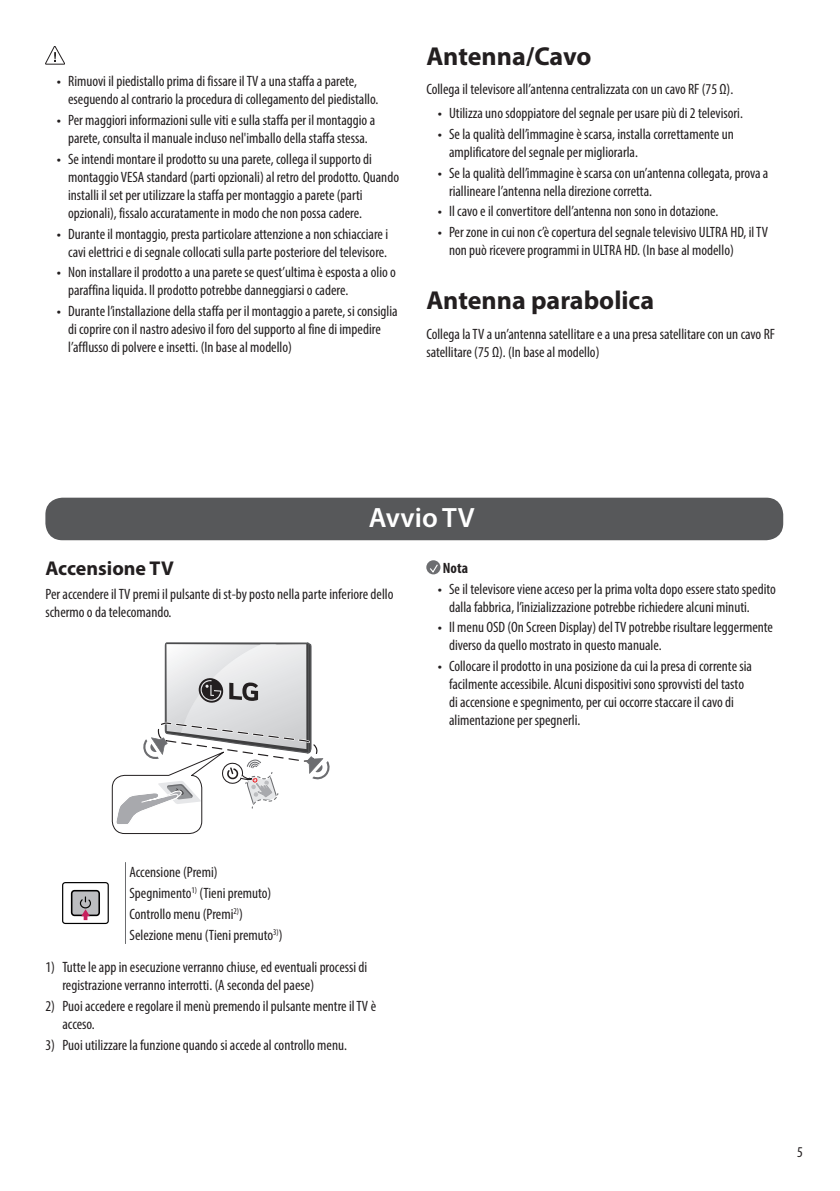
<style>
.page{position:relative;width:840px;height:1191px;background:#fff}
.page>*{position:absolute;margin:0;border:0;box-sizing:border-box;transform-origin:0 0}
.t1{font:600 28px "Myriad Pro";color:#fff}
.Title2{font:700 26px "Myriad Pro";color:#231f20}
.t2{font:700 20px "Myriad Pro";color:#231f20}
.Body{font:condensed 15px/18px "Myriad Pro";color:#231f20}
.t3{font:700 condensed 15px "Myriad Pro";color:#231f20}
.s1{font-family:"LG Smart";font-stretch:normal}
</style>
<div class="page">
<svg style="left:45px;top:46px;width:20px;height:18px"></svg>
<div style="left:45px;top:497px;width:737px;height:43px;background:#57585a;border-radius:17px"></div>
<svg style="left:111px;top:642px;width:218px;height:192px"></svg>
<hr style="left:125px;top:862px;width:1px;height:82px;background:#6c6d70">
<div style="left:62px;top:882px;width:47px;height:42px;border:1px solid #000;border-radius:3px"></div>
<div style="left:72px;top:890px;width:27px;height:25px;background:#bcbdc0;border-radius:3px"></div>
<div style="left:71px;top:890px;width:29px;height:26px;border:2px solid #000;border-radius:3px"></div>
<svg style="left:79px;top:896px;width:13px;height:24px"></svg>
<div style="left:426px;top:560px;width:14px;height:14px;background:#6c6d70;border-radius:50%"></div>
<svg style="left:428px;top:564px;width:10px;height:10px"></svg>
<p class="Body" style="left:68px;top:72px;width:311px;text-indent:-11px"><span class="s1">•</span> Rimuovi il piedistallo prima di fissare il TV a una staffa a parete, eseguendo al contrario la procedura di collegamento del piedistallo.</p>
<p class="Body" style="left:57px;top:111px;width:320px;text-align:center"><span class="s1">•</span> Per maggiori informazioni sulle viti e sulla staffa per il montaggio a parete, consulta il manuale incluso nel'imballo della staffa stessa.</p>
<p class="Body" style="left:68px;top:150px;width:332px;text-indent:-11px"><span class="s1">•</span> Se intendi montare il prodotto su una parete, collega il supporto di montaggio VESA standard (parti opzionali) al retro del prodotto. Quando installi il set per utilizzare la staffa per montaggio a parete (parti opzionali), fissalo accuratamente in modo che non possa cadere.</p>
<p class="Body" style="left:57px;top:224px;width:332px;text-align:right"><span class="s1">•</span> Durante il montaggio, presta particolare attenzione a non schiacciare i cavi elettrici e di segnale collocati sulla parte posteriore del televisore.</p>
<p class="Body" style="left:68px;top:263px;width:329px;text-indent:-11px"><span class="s1">•</span> Non installare il prodotto a una parete se quest’ultima è esposta a olio o paraffina liquida. Il prodotto potrebbe danneggiarsi o cadere.</p>
<p class="Body" style="left:68px;top:302px;width:331px;text-indent:-11px"><span class="s1">•</span> Durante l’installazione della staffa per il montaggio a parete, si consiglia di coprire con il nastro adesivo il foro del supporto al fine di impedire l’afflusso di polvere e insetti. (In base al modello)</p>
<p class="Title2" style="left:426px;top:39px;width:166px">Antenna/Cavo</p>
<p class="Body" style="left:426px;top:80px;width:308px">Collega il televisore all’antenna centralizzata con un cavo RF (75 Ω).</p>
<p class="Body" style="left:437px;top:104px;width:306px"><span class="s1">•</span> Utilizza uno sdoppiatore del segnale per usare più di 2 televisori.</p>
<p class="Body" style="left:449px;top:125px;width:286px;text-indent:-11px"><span class="s1">•</span> Se la qualità dell’immagine è scarsa, installa correttamente un amplificatore del segnale per migliorarla.</p>
<p class="Body" style="left:449px;top:163px;width:321px;text-indent:-11px"><span class="s1">•</span> Se la qualità dell’immagine è scarsa con un’antenna collegata, prova a riallineare l’antenna nella direzione corretta.</p>
<p class="Body" style="left:437px;top:202px;width:282px"><span class="s1">•</span> Il cavo e il convertitore dell’antenna non sono in dotazione.</p>
<p class="Body" style="left:449px;top:223px;width:320px;text-indent:-11px"><span class="s1">•</span> Per zone in cui non c’è copertura del segnale televisivo ULTRA HD, il TV non può ricevere programmi in ULTRA HD. (In base al modello)</p>
<p class="Title2" style="left:426px;top:283px;width:229px">Antenna parabolica</p>
<p class="Body" style="left:426px;top:324px;width:350px">Collega la TV a un’antenna satellitare e a una presa satellitare con un cavo RF satellitare (75 Ω). (In base al modello)</p>
<p class="t1" style="left:368px;top:500px;width:107px">Avvio TV</p>
<p class="t2" style="left:45px;top:555px;width:130px">Accensione TV</p>
<p class="Body" style="left:45px;top:585px;width:349px">Per accendere il TV premi il pulsante di st-by posto nella parte inferiore dello schermo o da telecomando.</p>
<p class="t3" style="left:442px;top:558px;width:27px">Nota</p>
<p class="Body" style="left:449px;top:579px;width:328px;text-indent:-11px"><span class="s1">•</span> Se il televisore viene acceso per la prima volta dopo essere stato spedito dalla fabbrica, l’inizializzazione potrebbe richiedere alcuni minuti.</p>
<p class="Body" style="left:449px;top:618px;width:325px;text-indent:-11px"><span class="s1">•</span> Il menu OSD (On Screen Display) del TV potrebbe risultare leggermente diverso da quello mostrato in questo manuale.</p>
<p class="Body" style="left:449px;top:657px;width:304px;text-indent:-11px"><span class="s1">•</span> Collocare il prodotto in una posizione da cui la presa di corrente sia facilmente accessibile. Alcuni dispositivi sono sprovvisti del tasto di accensione e spegnimento, per cui occorre staccare il cavo di alimentazione per spegnerli.</p>
<p class="Body" style="left:129px;top:862px;width:154px;line-height:20.8px">Accensione (Premi)<br>Spegnimento<sup>1)</sup> (Tieni premuto)<br>Controllo menu (Premi<sup>2)</sup>)<br>Selezione menu (Tieni premuto<sup>3)</sup>)</p>
<p class="Body" style="left:62px;top:957px;width:306px;text-indent:-17px">1) Tutte le app in esecuzione verranno chiuse, ed eventuali processi di registrazione verranno interrotti. (A seconda del paese)</p>
<p class="Body" style="left:62px;top:996px;width:315px;text-indent:-17px">2) Puoi accedere e regolare il menù premendo il pulsante mentre il TV è acceso.</p>
<p class="Body" style="left:45px;top:1035px;width:303px">3) Puoi utilizzare la funzione quando si accede al controllo menu.</p>
<p class="Body" style="left:796px;top:1142px;width:7px">5</p>
</div>
